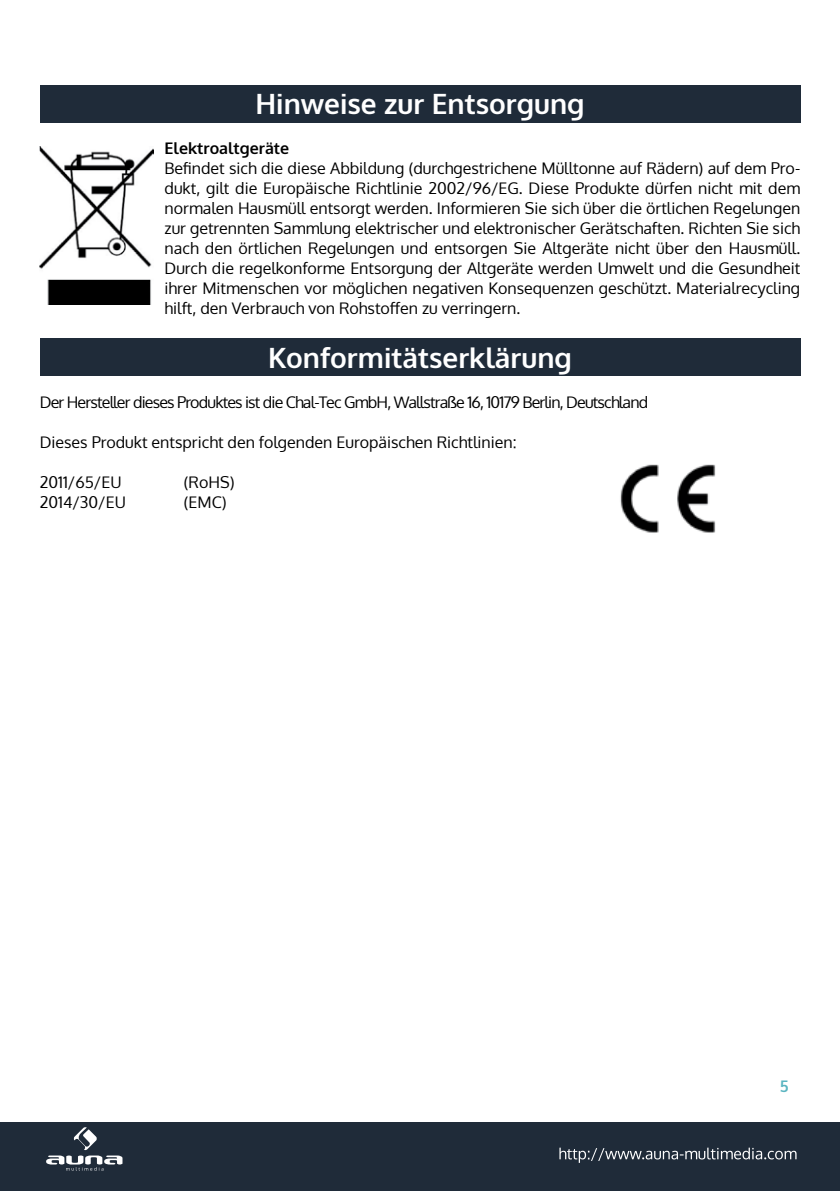
<style>
.page{position:relative;width:840px;height:1191px;background:#fff}
.page>*{position:absolute;margin:0;border:0;box-sizing:border-box;transform-origin:0 0}
.t1{font:700 28px "Oxygen";color:#fff}
.t2{font:16px/20px "Oxygen";color:#000;text-align:justify}
.t3{font:16px "Oxygen";letter-spacing:-.05em;color:#000}
.t4{font:700 16px "Oxygen";color:#000}
.t5{font:700 16px "Oxygen";color:#5bb5c1}
</style>
<div class="page">
<div style="left:0;top:1123px;width:839px;height:68px;background:#1f2b39"></div>
<svg style="left:559px;top:1147px;width:237px;height:15px"></svg>
<svg style="left:46px;top:1127px;width:76px;height:43px"></svg>
<div style="left:40px;top:338px;width:759px;height:37px;background:#1f2b39"></div>
<div style="left:40px;top:85px;width:759px;height:37px;background:#1f2b39"></div>
<img style="left:40px;top:147px;width:113px;height:158px">
<img style="left:620px;top:464px;width:96px;height:69px">
<h1 class="t1" style="left:255px;top:86px;width:330px">Hinweise zur Entsorgung</h1>
<p class="t4" style="left:164px;top:138px;width:126px">Elektroaltgeräte</p>
<p class="t2" style="left:164px;top:158px;width:636px">Befindet sich die diese Abbildung (durchgestrichene Mülltonne auf Rädern) auf dem Pro&shy;dukt, gilt die Europäische Richtlinie 2002/96/EG. Diese Produkte dürfen nicht mit dem normalen Hausmüll entsorgt werden. Informieren Sie sich über die örtlichen Regelungen zur getrennten Sammlung elektrischer und elektronischer Gerätschaften. Richten Sie sich nach den örtlichen Regelungen und entsorgen Sie Altgeräte nicht über den Hausmüll.<br>Durch die regelkonforme Entsorgung der Altgeräte werden Umwelt und die Gesundheit ihrer Mitmenschen vor möglichen negativen Konsequenzen geschützt. Materialrecycling hilft, den Verbrauch von Rohstoffen zu verringern.</p>
<h1 class="t1" style="left:268px;top:340px;width:305px">Konformitätserklärung</h1>
<p class="t3" style="left:40px;top:391px;width:609px">Der Hersteller dieses Produktes ist die Chal-Tec GmbH, Wallstraße 16, 10179 Berlin, Deutschland</p>
<p class="t2" style="left:40px;top:432px;width:478px">Dieses Produkt entspricht den folgenden Europäischen Richtlinien:</p>
<p class="t2" style="left:40px;top:472px;width:83px">2011/65/EU</p>
<p class="t2" style="left:184px;top:472px;width:52px">(RoHS)</p>
<p class="t2" style="left:40px;top:492px;width:88px">2014/30/EU</p>
<p class="t2" style="left:184px;top:492px;width:44px">(EMC)</p>
<p class="t5" style="left:779px;top:1076px;width:10px">5</p>
</div>
